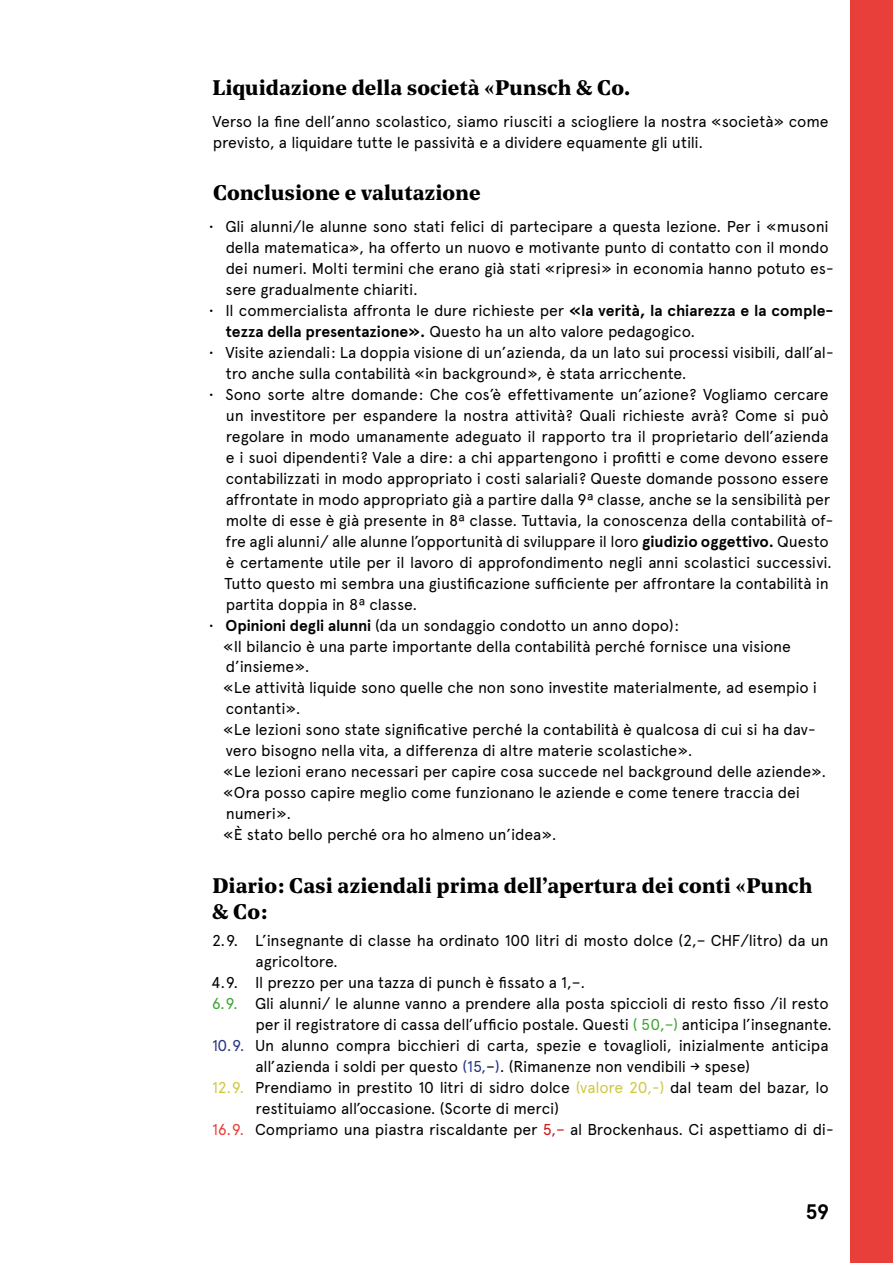
<style>
.page{position:relative;width:893px;height:1263px;background:#fff}
.page>*{position:absolute;margin:0;border:0;box-sizing:border-box;transform-origin:0 0}
.t1{font:700 21px/25.5px "Noe Text";color:#000}
.t2{font:700 21px "Apercu Pro";color:#000}
.t3{font:15.75px/21px "Apercu Pro";letter-spacing:-.01em;color:#000}
.s1{font-weight:700}
.s2{color:#3fa535}
.s3{color:#283583}
.s4{color:#d0c844}
.s5{color:#e83f3a}
.s6{color:#cd1719}
</style>
<div class="page">
<div style="left:850px;top:0;width:43px;height:1263px;background:#e83f3a"></div>
<h1 class="t1" style="left:212px;top:74px;width:419px">Liquidazione della società «Punsch &amp; Co.</h1>
<p class="t3" style="left:213px;top:109px;width:617px">Verso la fine dell’anno scolastico, siamo riusciti a sciogliere la nostra «società» come previsto, a liquidare tutte le passività e a dividere equamente gli utili.</p>
<h1 class="t1" style="left:213px;top:179px;width:269px">Conclusione e valutazione</h1>
<p class="t3" style="left:226px;top:214px;width:609px;text-indent:-17px">• Gli alunni/le alunne sono stati felici di partecipare a questa lezione. Per i «musoni della matematica», ha offerto un nuovo e motivante punto di contatto con il mondo dei numeri. Molti termini che erano già stati «ripresi» in economia hanno potuto es&shy;sere gradualmente chiariti.</p>
<p class="t3" style="left:226px;top:298px;width:609px;text-indent:-17px">• Il commercialista affronta le dure richieste per <span class="s1">«la verità, la chiarezza e la comple&shy;tezza della presentazione».</span> Questo ha un alto valore pedagogico.</p>
<p class="t3" style="left:226px;top:340px;width:609px;text-indent:-17px">• Visite aziendali: La doppia visione di un’azienda, da un lato sui processi visibili, dall’al&shy;tro anche sulla contabilità «in background», è stata arricchente.</p>
<p class="t3" style="left:225px;top:382px;width:610px;text-indent:-16px">• Sono sorte altre domande: Che cos’è effettivamente un’azione? Vogliamo cercare un investitore per espandere la nostra attività? Quali richieste avrà? Come si può regolare in modo umanamente adeguato il rapporto tra il proprietario dell’azienda e i suoi dipendenti? Vale a dire: a chi appartengono i profitti e come devono essere contabilizzati in modo appropriato i costi salariali? Queste domande possono essere affrontate in modo appropriato già a partire dalla 9ª classe, anche se la sensibilità per molte di esse è già presente in 8ª classe. Tuttavia, la conoscenza della contabilità of&shy;fre agli alunni/ alle alunne l’opportunità di sviluppare il loro <span class="s1">giudizio oggettivo.</span> Questo è certamente utile per il lavoro di approfondimento negli anni scolastici successivi.<br>Tutto questo mi sembra una giustificazione sufficiente per affrontare la contabilità in partita doppia in 8ª classe.</p>
<p class="t3" style="left:224px;top:613px;width:604px;text-indent:-15px">• <span class="s1">Opinioni degli alunni</span> (da un sondaggio condotto un anno dopo):<br>«Il bilancio è una parte importante della contabilità perché fornisce una visione d’insieme».<br>«Le attività liquide sono quelle che non sono investite materialmente, ad esempio i contanti».<br>«Le lezioni sono state significative perché la contabilità è qualcosa di cui si ha dav&shy;vero bisogno nella vita, a differenza di altre materie scolastiche».<br>«Le lezioni erano necessari per capire cosa succede nel background delle aziende». «Ora posso capire meglio come funzionano le aziende e come tenere traccia dei numeri».<br>«È stato bello perché ora ho almeno un’idea».</p>
<h1 class="t1" style="left:212px;top:872px;width:602px">Diario: Casi aziendali prima dell’apertura dei conti «Punch &amp; Co:</h1>
<p class="t3" style="left:212px;top:928px;width:618px">2.9. L’insegnante di classe ha ordinato 100 litri di mosto dolce (2,– CHF/litro) da un</p>
<p class="t3" style="left:255px;top:949px;width:84px">agricoltore.</p>
<p class="t3" style="left:211px;top:970px;width:376px">4.9. Il prezzo per una tazza di punch è fissato a 1,–.</p>
<p class="t3" style="left:212px;top:991px;width:618px"><span class="s2">6.9.</span> Gli alunni/ le alunne vanno a prendere alla posta spiccioli di resto fisso /il resto</p>
<p class="t3" style="left:255px;top:1012px;width:578px">per il registratore di cassa dell’ufficio postale. Questi <span class="s2">( 50,–)</span> anticipa l’insegnante.</p>
<p class="t3" style="left:212px;top:1033px;width:618px"><span class="s3">10.9.</span> Un alunno compra bicchieri di carta, spezie e tovaglioli, inizialmente anticipa</p>
<p class="t3" style="left:255px;top:1054px;width:496px">all’azienda i soldi per questo <span class="s3">(15,</span>–<span class="s3">)</span>. (Rimanenze non vendibili -&gt; spese)</p>
<p class="t3" style="left:212px;top:1075px;width:618px"><span class="s4">12.9.</span> Prendiamo in prestito 10 litri di sidro dolce <span class="s4">(valore 20,-)</span> dal team del bazar, lo</p>
<p class="t3" style="left:256px;top:1096px;width:305px">restituiamo all’occasione. (Scorte di merci)</p>
<p class="t3" style="left:212px;top:1117px;width:623px"><span class="s5">16.9.</span> Compriamo una piastra riscaldante per <span class="s6">5,–</span> al Brockenhaus. Ci aspettiamo di di-</p>
<h1 class="t2" style="left:805px;top:1195px;width:25px">59</h1>
</div>
